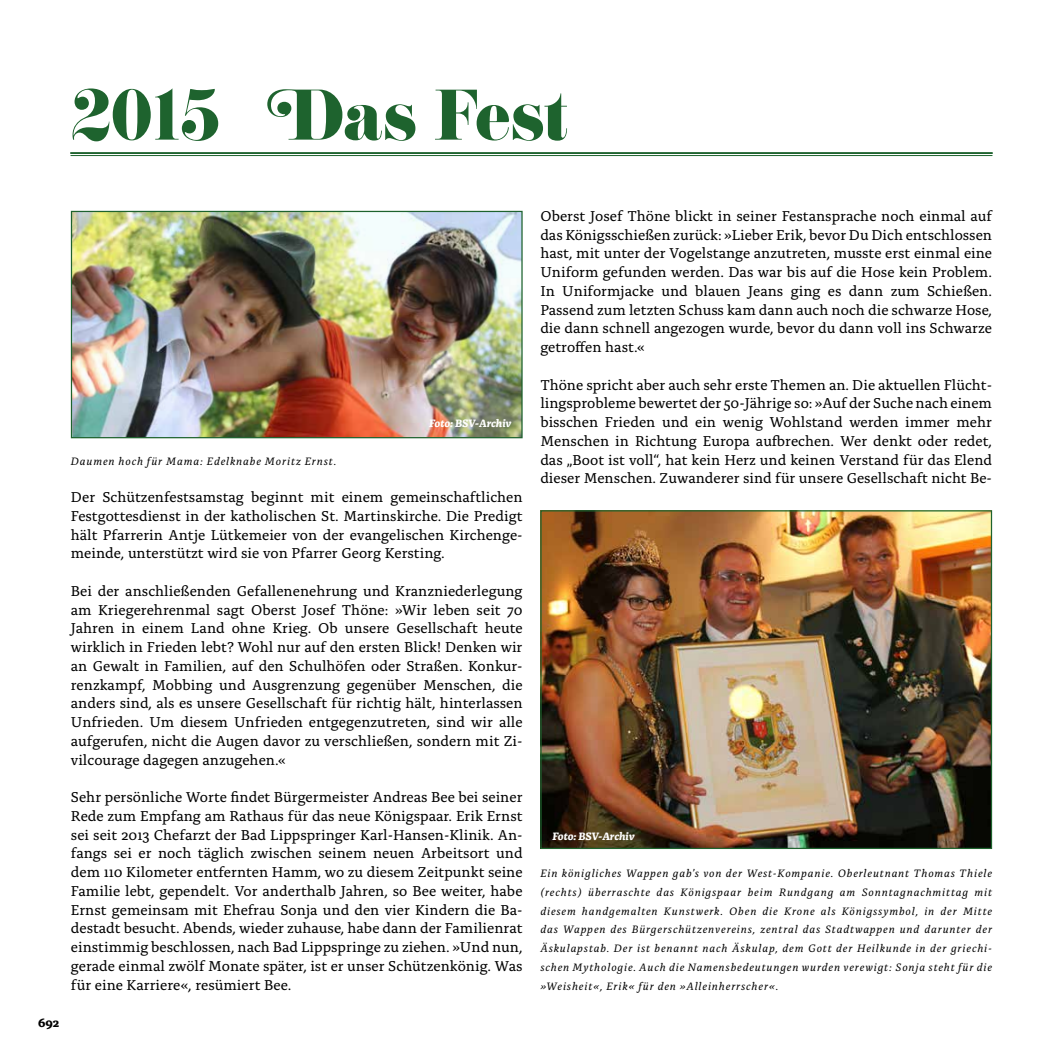
<style>
.page{position:relative;width:1063px;height:1063px;background:#fff}
.page>*{position:absolute;margin:0;border:0;box-sizing:border-box;transform-origin:0 0}
.t1{font:62.5px "Eloquent JF Pro";color:#1e632e}
.t2{font:15px/18.8px "Alda OTCEV";color:#000;text-align:justify}
.t3{font:700 12.5px "Alda OTCEV";color:#000}
.t4{font:italic 11.25px/18.8px "Alda OTCEV";letter-spacing:.08em;color:#000;text-align:justify}
.t5{font:italic 700 11.25px "Alda OTCEV";letter-spacing:-.005em;color:#fff}
</style>
<div class="page">
<hr style="left:71px;top:152px;width:921px;height:2px;background:#1e632e">
<hr style="left:71px;top:155px;width:921px;height:1px;background:#1e632e">
<img style="left:73px;top:213px;width:448px;height:223px">
<div style="left:71px;top:211px;width:452px;height:227px;border:1px solid #1e632e"></div>
<img style="left:542px;top:512px;width:448px;height:335px">
<div style="left:540px;top:510px;width:452px;height:339px;border:1px solid #1e632e"></div>
<h1 class="t1" style="left:71px;top:81px;width:151px">2015</h1>
<h1 class="t1" style="left:267px;top:81px;width:303px">Das Fest</h1>
<p class="t5" style="left:429px;top:414px;width:84px">Foto: BSV-Archiv</p>
<p class="t4" style="left:71px;top:450px;width:267px">Daumen hoch für Mama: Edelknabe Moritz Ernst.</p>
<p class="t2" style="left:71px;top:487px;width:453px">Der Schützenfestsamstag beginnt mit einem gemeinschaftlichen Festgottesdienst in der katholischen St. Martinskirche. Die Predigt hält Pfarrerin Antje Lütkemeier von der evangelischen Kirchenge&shy;meinde, unterstützt wird sie von Pfarrer Georg Kersting.</p>
<p class="t2" style="left:71px;top:580px;width:453px">Bei der anschließenden Gefallenenehrung und Kranzniederlegung am Kriegerehrenmal sagt Oberst Josef Thöne: »Wir leben seit 70<br>Jahren in einem Land ohne Krieg. Ob unsere Gesellschaft heute wirklich in Frieden lebt? Wohl nur auf den ersten Blick! Denken wir an Gewalt in Familien, auf den Schulhöfen oder Straßen. Konkur&shy;renzkampf, Mobbing und Ausgrenzung gegenüber Menschen, die anders sind, als es unsere Gesellschaft für richtig hält, hinterlassen Unfrieden. Um diesem Unfrieden entgegenzutreten, sind wir alle aufgerufen, nicht die Augen davor zu verschließen, sondern mit Zi&shy;vilcourage dagegen anzugehen.«</p>
<p class="t2" style="left:71px;top:787px;width:453px">Sehr persönliche Worte findet Bürgermeister Andreas Bee bei seiner Rede zum Empfang am Rathaus für das neue Königspaar. Erik Ernst sei seit 2013 Chefarzt der Bad Lippspringer Karl-Hansen-Klinik. An&shy;fangs sei er noch täglich zwischen seinem neuen Arbeitsort und dem 110 Kilometer entfernten Hamm, wo zu diesem Zeitpunkt seine Familie lebt, gependelt. Vor anderthalb Jahren, so Bee weiter, habe Ernst gemeinsam mit Ehefrau Sonja und den vier Kindern die Ba&shy;destadt besucht. Abends, wieder zuhause, habe dann der Familienrat einstimmig beschlossen, nach Bad Lippspringe zu ziehen. »Und nun, gerade einmal zwölf Monate später, ist er unser Schützenkönig. Was für eine Karriere«, resümiert Bee.</p>
<p class="t3" style="left:38px;top:1013px;width:23px">692</p>
<p class="t2" style="left:540px;top:205px;width:453px">Oberst Josef Thöne blickt in seiner Festansprache noch einmal auf das Königsschießen zurück: »Lieber Erik, bevor Du Dich entschlossen hast, mit unter der Vogelstange anzutreten, musste erst einmal eine Uniform gefunden werden. Das war bis auf die Hose kein Problem.<br>In Uniformjacke und blauen Jeans ging es dann zum Schießen.<br>Passend zum letzten Schuss kam dann auch noch die schwarze Hose, die dann schnell angezogen wurde, bevor du dann voll ins Schwarze getroffen hast.«</p>
<p class="t2" style="left:540px;top:374px;width:453px">Thöne spricht aber auch sehr erste Themen an. Die aktuellen Flücht&shy;lingsprobleme bewertet der 50-Jährige so: »Auf der Suche nach einem bisschen Frieden und ein wenig Wohlstand werden immer mehr Menschen in Richtung Europa aufbrechen. Wer denkt oder redet, das „Boot ist voll“, hat kein Herz und keinen Verstand für das Elend dieser Menschen. Zuwanderer sind für unsere Gesellschaft nicht Be-</p>
<p class="t5" style="left:552px;top:827px;width:84px">Foto: BSV-Archiv</p>
<p class="t4" style="left:540px;top:863px;width:453px">Ein königliches Wappen gab’s von der West-Kompanie. Oberleutnant Thomas Thiele (rechts) überraschte das Königspaar beim Rundgang am Sonntagnachmittag mit diesem handgemalten Kunstwerk. Oben die Krone als Königssymbol, in der Mitte das Wappen des Bürgerschützenvereins, zentral das Stadtwappen und darunter der Äskulapstab. Der ist benannt nach Äskulap, dem Gott der Heilkunde in der griechi&shy;schen Mythologie. Auch die Namensbedeutungen wurden verewigt: Sonja steht für die »Weisheit«, Erik« für den »Alleinherrscher«.</p>
</div>
